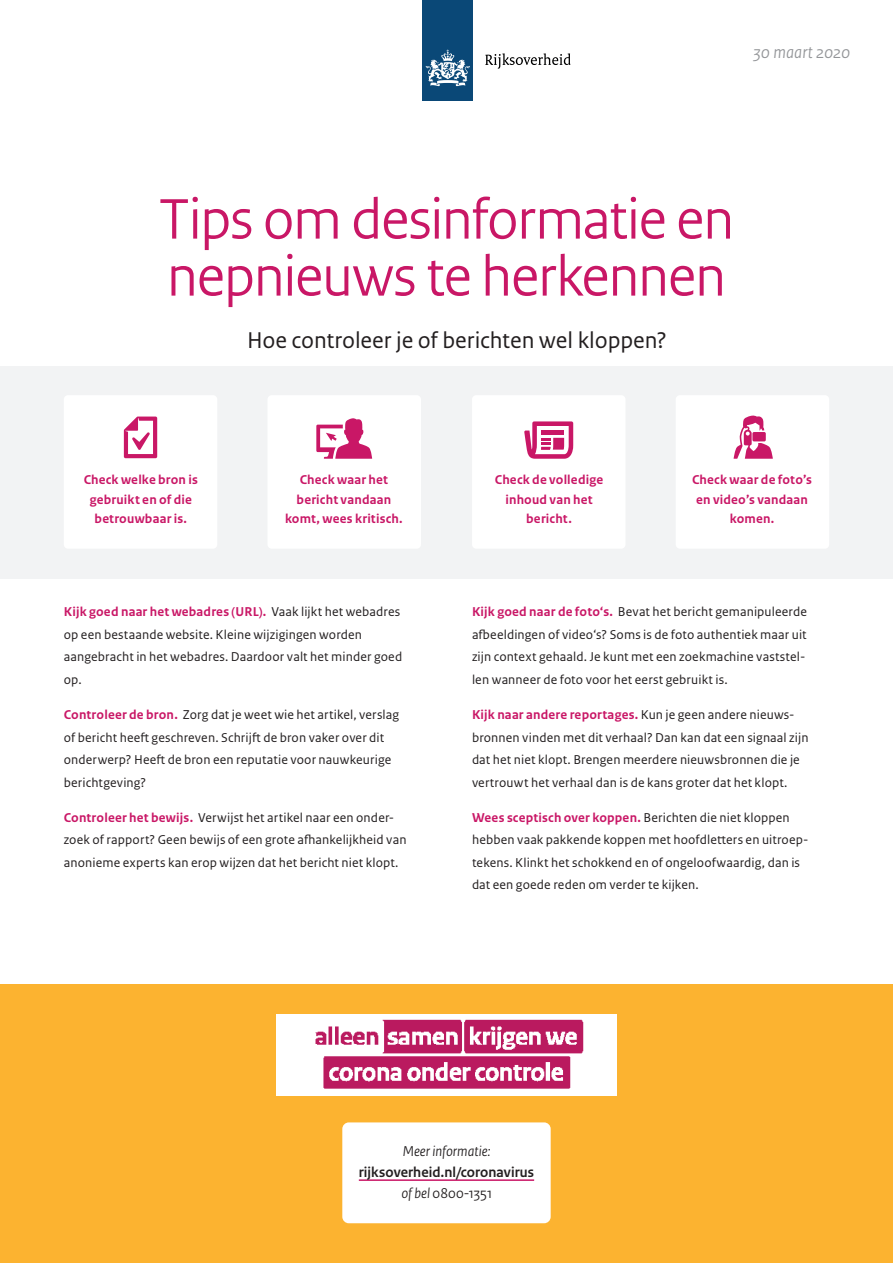
<style>
.page{position:relative;width:893px;height:1263px;background:#fff}
.page>*{position:absolute;margin:0;border:0;box-sizing:border-box;transform-origin:0 0}
.NCTV_1__HOOFDSTUKKOP{font:60px/57px "Rijksoverheid Sans Heading";letter-spacing:-.01em;color:#c91766}
.NCTV_INLEIDING_-_A4{font:24px "Rijksoverheid Sans Text";letter-spacing:-.005em;color:#231f20}
.NCTV_4__TUSSENKOP_2{font:italic 18px "Rijksoverheid Sans Heading";letter-spacing:.005em;color:#939598}
.t1{font:700 15px/21px "Rijksoverheid Sans Heading";letter-spacing:.01em;color:#231f20;text-align:center}
.Tussenkop{font:13.5px/22.5px "Rijksoverheid Sans Text";letter-spacing:.01em;color:#231f20}
.Tussenkop_copy{font:700 13.5px/19.5px "Rijksoverheid Sans Text";letter-spacing:.015em;color:#c91766;text-align:center}
.s1{font-weight:700;color:#c91766}
.s2{font-weight:400;font-style:italic}
.s3{font-weight:400}
</style>
<div class="page">
<div style="left:0;top:984px;width:893px;height:279px;background:#fcb330"></div>
<img style="left:277px;top:1014px;width:339px;height:81px">
<div style="left:342px;top:1122px;width:209px;height:101px;background:#fff;border-radius:6px"></div>
<hr style="left:359px;top:1179px;width:175px;height:2px;background:#c91766">
<div style="left:0;top:367px;width:893px;height:212px;background:#f2f3f4"></div>
<div style="left:64px;top:395px;width:153px;height:154px;background:#fff;border-radius:4px"></div>
<div style="left:267px;top:395px;width:154px;height:154px;background:#fff;border-radius:4px"></div>
<div style="left:472px;top:395px;width:153px;height:154px;background:#fff;border-radius:4px"></div>
<div style="left:676px;top:395px;width:153px;height:154px;background:#fff;border-radius:4px"></div>
<svg style="left:734px;top:415px;width:39px;height:44px"></svg>
<svg style="left:524px;top:421px;width:49px;height:38px"></svg>
<svg style="left:124px;top:417px;width:33px;height:41px"></svg>
<svg style="left:316px;top:418px;width:56px;height:41px"></svg>
<div style="left:422px;top:0;width:51px;height:101px;background:#0a4877"></div>
<svg style="left:426px;top:50px;width:44px;height:37px"></svg>
<svg style="left:485px;top:53px;width:86px;height:16px"></svg>
<p class="NCTV_4__TUSSENKOP_2" style="left:753px;top:42px;width:99px">30 maart 2020</p>
<p class="NCTV_1__HOOFDSTUKKOP" style="left:159px;top:191px;width:576px">Tips om desinformatie en nepnieuws te herkennen</p>
<p class="NCTV_INLEIDING_-_A4" style="left:247px;top:326px;width:421px">Hoe controleer je of berichten wel kloppen?</p>
<p class="Tussenkop_copy" style="left:84px;top:470px;width:116px">Check welke bron is gebruikt en of die betrouwbaar is.</p>
<p class="Tussenkop_copy" style="left:285px;top:470px;width:119px">Check waar het bericht vandaan komt, wees kritisch.</p>
<p class="Tussenkop" style="left:64px;top:601px;width:340px"><span class="s1">Kijk goed naar het webadres (URL).</span> Vaak lijkt het webadres op een bestaande website. Kleine wijzigingen worden aangebracht in het webadres. Daardoor valt het minder goed op.</p>
<p class="Tussenkop" style="left:64px;top:703px;width:337px"><span class="s1">Controleer de bron.</span> Zorg dat je weet wie het artikel, verslag of bericht heeft geschreven. Schrijft de bron vaker over dit onderwerp? Heeft de bron een reputatie voor nauwkeurige berichtgeving?</p>
<p class="Tussenkop" style="left:64px;top:806px;width:344px"><span class="s1">Controleer het bewijs.</span> Verwijst het artikel naar een onder&shy;zoek of rapport? Geen bewijs of een grote afhankelijkheid van anonieme experts kan erop wijzen dat het bericht niet klopt.</p>
<p class="Tussenkop_copy" style="left:495px;top:470px;width:110px">Check de volledige inhoud van het bericht.</p>
<p class="Tussenkop_copy" style="left:692px;top:470px;width:121px">Check waar de foto’s en video’s vandaan komen.</p>
<p class="Tussenkop" style="left:472px;top:601px;width:336px;text-align:justify"><span class="s1">Kijk goed naar de foto‘s.</span> Bevat het bericht gemanipuleerde afbeeldingen of video‘s? Soms is de foto authentiek maar uit zijn context gehaald. Je kunt met een zoekmachine vaststel&shy;len wanneer de foto voor het eerst gebruikt is.</p>
<p class="Tussenkop" style="left:472px;top:703px;width:338px"><span class="s1">Kijk naar andere reportages.</span> Kun je geen andere nieuws&shy;bronnen vinden met dit verhaal? Dan kan dat een signaal zijn dat het niet klopt. Brengen meerdere nieuwsbronnen die je vertrouwt het verhaal dan is de kans groter dat het klopt.</p>
<p class="Tussenkop" style="left:472px;top:806px;width:338px"><span class="s1">Wees sceptisch over koppen.</span> Berichten die niet kloppen hebben vaak pakkende koppen met hoofdletters en uitroep&shy;tekens. Klinkt het schokkend en of ongeloofwaardig, dan is dat een goede reden om verder te kijken.</p>
<p class="t1" style="left:359px;top:1141px;width:177px"><span class="s2">Meer informatie: </span>rijksoverheid.nl/coronavirus <span class="s2">of bel</span> <span class="s3">0800-1351</span></p>
</div>
